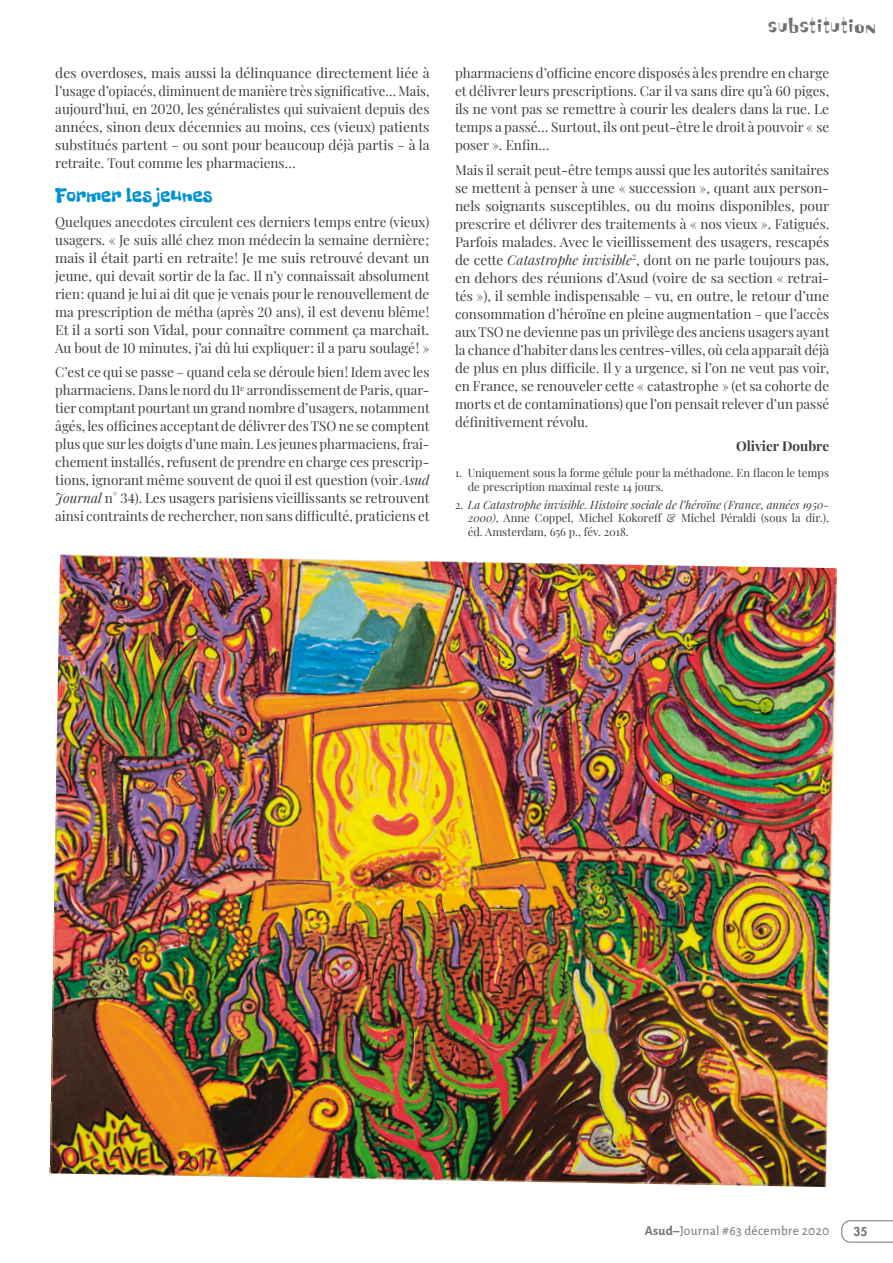
<style>
.page{position:relative;width:893px;height:1263px;background:#fff}
.page>*{position:absolute;margin:0;border:0;box-sizing:border-box;transform-origin:0 0}
.t1{font:21px "Freckle Face";letter-spacing:.005em;color:#0093d2}
.t2{font:21px "Brickhouse";letter-spacing:.025em;color:#707172}
.t3{font:13.5px/18px "Playfair Display";color:#3e3d40;text-align:justify}
.t4{font:13.5px "Alegreya Sans";letter-spacing:.02em;color:#707172}
.t5{font:700 13.5px "Playfair Display";color:#3e3d40}
.t6{font:800 12px "Futura Std";color:#707172}
.t7{font:11.25px/13.5px "Playfair Display";color:#3e3d40}
.s1{font-style:italic}
.s2{font-weight:700}
</style>
<div class="page">
<img style="left:49px;top:555px;width:788px;height:632px">
<svg style="left:841px;top:1220px;width:52px;height:23px"></svg>
<p class="t3" style="left:55px;top:63px;width:376px">des overdoses, mais aussi la délinquance directement liée à l’usage d’opiacés, diminuent de manière très significative… Mais, aujourd’hui, en 2020, les généralistes qui suivaient depuis des années, sinon deux décennies au moins, ces (vieux) patients substitués partent – ou sont pour beaucoup déjà partis – à la retraite. Tout comme les pharmaciens…</p>
<h1 class="t1" style="left:55px;top:182px;width:159px">Former les jeunes</h1>
<p class="t3" style="left:55px;top:212px;width:376px">Quelques anecdotes circulent ces derniers temps entre (vieux) usagers. « Je suis allé chez mon médecin la semaine dernière ; mais il était parti en retraite ! Je me suis retrouvé devant un jeune, qui devait sortir de la fac. Il n’y connaissait absolument rien : quand je lui ai dit que je venais pour le renouvellement de ma prescription de métha (après 20 ans), il est devenu blême !<br>Et il a sorti son Vidal, pour connaître comment ça marchait.<br>Au bout de 10 minutes, j’ai dû lui expliquer : il a paru soulagé ! »</p>
<p class="t3" style="left:55px;top:362px;width:376px">C’est ce qui se passe – quand cela se déroule bien ! Idem avec les pharmaciens. Dans le nord du 11<sup>e</sup> arrondissement de Paris, quar&shy;tier comptant pourtant un grand nombre d’usagers, notamment âgés, les officines acceptant de délivrer des TSO ne se comptent plus que sur les doigts d’une main. Les jeunes pharmaciens, fraî&shy;chement installés, refusent de prendre en charge ces prescrip&shy;tions, ignorant même souvent de quoi il est question (voir <span class="s1">Asud Journal</span> n° 34). Les usagers parisiens vieillissants se retrouvent ainsi contraints de rechercher, non sans difficulté, praticiens et</p>
<h1 class="t2" style="left:768px;top:12px;width:110px">substitution</h1>
<p class="t3" style="left:455px;top:63px;width:376px">pharmaciens d’officine encore disposés à les prendre en charge et délivrer leurs prescriptions. Car il va sans dire qu’à 60 piges, ils ne vont pas se remettre à courir les dealers dans la rue. Le temps a passé… Surtout, ils ont peut-être le droit à pouvoir « se poser ». Enfin…</p>
<p class="t3" style="left:455px;top:160px;width:376px">Mais il serait peut-être temps aussi que les autorités sanitaires se mettent à penser à une « succession », quant aux person&shy;nels soignants susceptibles, ou du moins disponibles, pour prescrire et délivrer des traitements à « nos vieux ». Fatigués.<br>Parfois malades. Avec le vieillissement des usagers, rescapés de cette <span class="s1">Catastrophe invisible</span><sup>2</sup>, dont on ne parle toujours pas, en dehors des réunions d’Asud (voire de sa section « retrai&shy;tés »), il semble indispensable – vu, en outre, le retour d’une consommation d’héroïne en pleine augmentation – que l’accès aux TSO ne devienne pas un privilège des anciens usagers ayant la chance d’habiter dans les centres-villes, où cela apparaît déjà de plus en plus difficile. Il y a urgence, si l’on ne veut pas voir, en France, se renouveler cette « catastrophe » (et sa cohorte de morts et de contaminations) que l’on pensait relever d’un passé définitivement révolu.</p>
<p class="t5" style="left:736px;top:435px;width:95px">Olivier Doubre</p>
<p class="t7" style="left:468px;top:466px;width:363px;text-indent:-13px">1. Uniquement sous la forme gélule pour la méthadone. En flacon le temps de prescription maximal reste 14 jours.</p>
<p class="t7" style="left:468px;top:497px;width:363px;text-align:justify;text-indent:-13px">2. <span class="s1">La Catastrophe invisible. Histoire sociale de l’héroïne (France, années 1950- 2000)</span>, Anne Coppel, Michel Kokoreff &amp; Michel Péraldi (sous la dir.), éd. Amsterdam, 656 p., fév. 2018.</p>
<p class="t4" style="left:645px;top:1221px;width:186px"><span class="s2">Asud–</span>Journal #63 décembre 2020</p>
<p class="t6" style="left:853px;top:1223px;width:15px">35</p>
</div>
